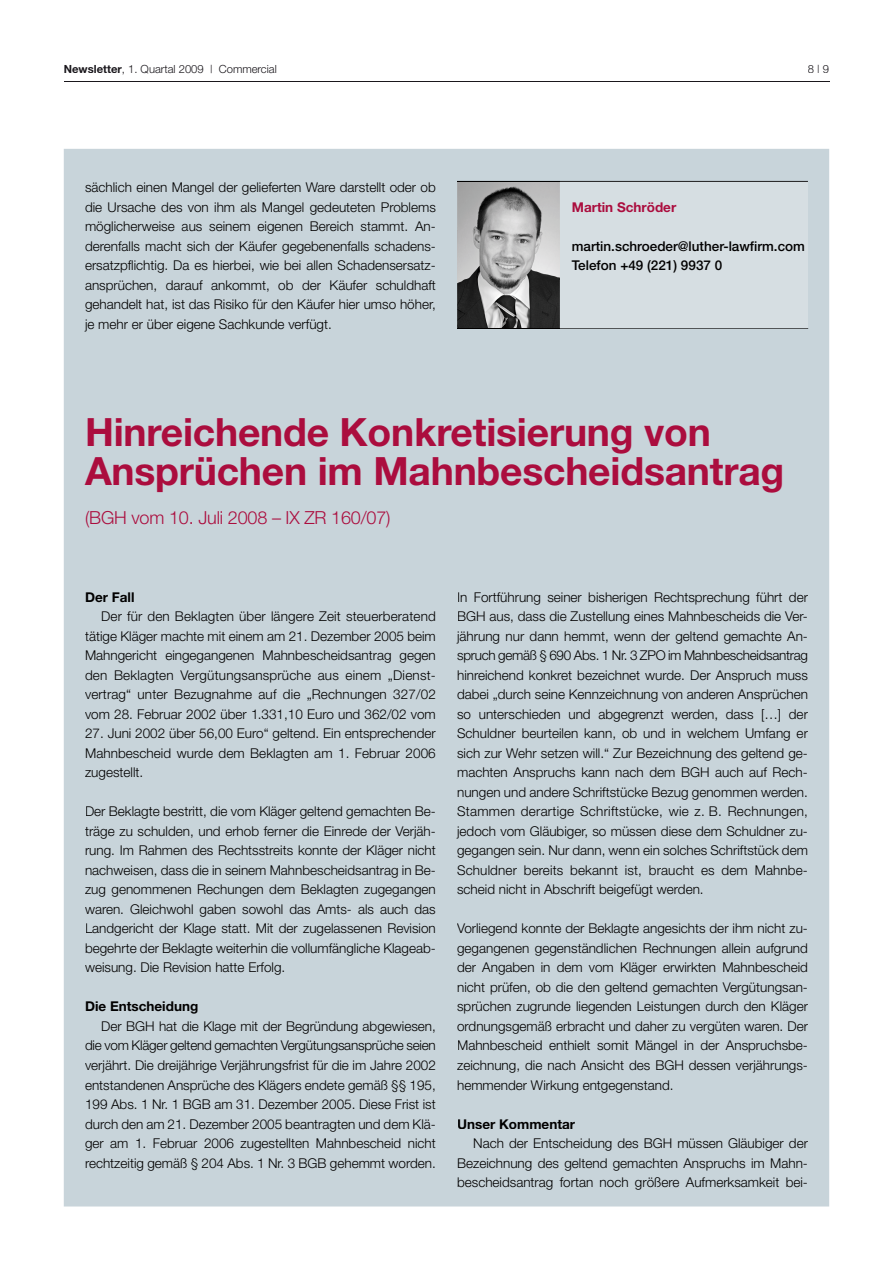
<style>
.page{position:relative;width:893px;height:1263px;background:#fff}
.page>*{position:absolute;margin:0;border:0;box-sizing:border-box;transform-origin:0 0}
.t1{font:700 39px/39px "Helvetica Neue";letter-spacing:-.005em;color:#ab0d3e}
.t2{font:300 18px "Helvetica Neue";letter-spacing:-.01em;color:#ab0d3e}
.t3{font:300 13.5px/19.5px "Helvetica Neue";color:#010000;text-align:justify}
.t4{font:500 13.5px/19.5px "Helvetica Neue";color:#010000}
.t5{font:700 13.5px "Helvetica Neue";color:#010000}
.t6{font:700 13.5px "Helvetica Neue";color:#ab0d3e}
.t7{font:300 11.25px "Helvetica Neue";color:#1a171c}
.s1{font-weight:700}
</style>
<div class="page">
<hr style="left:64px;top:81px;width:765px;height:1px;background:#1a171c">
<div style="left:64px;top:149px;width:765px;height:1057px;background:#c8d4da"></div>
<div style="left:457px;top:181px;width:351px;height:148px;background:#d6dee2"></div>
<img style="left:457px;top:181px;width:103px;height:147px">
<svg style="left:457px;top:328px;width:103px;height:1px"></svg>
<hr style="left:560px;top:328px;width:248px;height:1px;background:#010000">
<hr style="left:560px;top:181px;width:248px;height:1px;background:#010000">
<p class="t7" style="left:64px;top:62px;width:214px"><span class="s1">Newsletter</span>, 1. Quartal 2009 | Commercial</p>
<p class="t7" style="left:808px;top:62px;width:23px">8 | 9</p>
<p class="t3" style="left:85px;top:178px;width:352px">sächlich einen Mangel der gelieferten Ware darstellt oder ob die Ursache des von ihm als Mangel gedeuteten Problems möglicherweise aus seinem eigenen Bereich stammt. An&shy;derenfalls macht sich der Käufer gegebenenfalls schadens&shy;ersatzpflichtig. Da es hierbei, wie bei allen Schadensersatz&shy;ansprüchen, darauf ankommt, ob der Käufer schuldhaft gehandelt hat, ist das Risiko für den Käufer hier umso höher, je mehr er über eigene Sachkunde verfügt.</p>
<p class="t6" style="left:572px;top:199px;width:106px">Martin Schröder</p>
<p class="t4" style="left:572px;top:236px;width:235px">martin.schroeder@luther-lawfirm.com<br>Telefon +49 (221) 9937 0</p>
<h1 class="t1" style="left:85px;top:412px;width:701px">Hinreichende Konkretisierung von<br>Ansprüchen im Mahnbescheidsantrag</h1>
<h2 class="t2" style="left:85px;top:506px;width:307px">(BGH vom 10. Juli 2008 – IX ZR 160/07)</h2>
<p class="t5" style="left:85px;top:589px;width:51px">Der Fall</p>
<p class="t3" style="left:85px;top:607px;width:352px;text-indent:16px">Der für den Beklagten über längere Zeit steuerberatend tätige Kläger machte mit einem am 21. Dezember 2005 beim Mahngericht eingegangenen Mahnbescheidsantrag gegen den Beklagten Vergütungsansprüche aus einem „Dienst&shy;vertrag“ unter Bezugnahme auf die „Rechnungen 327/02 vom 28. Februar 2002 über 1.331,10 Euro und 362/02 vom</p>
<p class="t3" style="left:85px;top:724px;width:352px">27. Juni 2002 über 56,00 Euro“ geltend. Ein entsprechender Mahnbescheid wurde dem Beklagten am 1. Februar 2006 zugestellt.</p>
<p class="t3" style="left:85px;top:802px;width:352px">Der Beklagte bestritt, die vom Kläger geltend gemachten Be&shy;träge zu schulden, und erhob ferner die Einrede der Verjäh&shy;rung. Im Rahmen des Rechtsstreits konnte der Kläger nicht nachweisen, dass die in seinem Mahnbescheidsantrag in Be&shy;zug genommenen Rechungen dem Beklagten zugegangen waren. Gleichwohl gaben sowohl das Amts- als auch das Landgericht der Klage statt. Mit der zugelassenen Revision begehrte der Beklagte weiterhin die vollumfängliche Klageab&shy;weisung. Die Revision hatte Erfolg.</p>
<p class="t5" style="left:85px;top:998px;width:115px">Die Entscheidung</p>
<p class="t3" style="left:85px;top:1016px;width:352px;text-indent:16px">Der BGH hat die Klage mit der Begründung abgewiesen, die vom Kläger geltend gemachten Vergütungsansprüche seien verjährt. Die dreijährige Verjährungsfrist für die im Jahre 2002 entstandenen Ansprüche des Klägers endete gemäß §§ 195, 199 Abs. 1 Nr. 1 BGB am 31. Dezember 2005. Diese Frist ist durch den am 21. Dezember 2005 beantragten und dem Klä&shy;ger am 1. Februar 2006 zugestellten Mahnbescheid nicht rechtzeitig gemäß § 204 Abs. 1 Nr. 3 BGB gehemmt worden.</p>
<p class="t3" style="left:457px;top:587px;width:352px">In Fortführung seiner bisherigen Rechtsprechung führt der BGH aus, dass die Zustellung eines Mahnbescheids die Ver&shy;jährung nur dann hemmt, wenn der geltend gemachte An&shy;spruch gemäß § 690 Abs. 1 Nr. 3 ZPO im Mahnbescheidsantrag hinreichend konkret bezeichnet wurde. Der Anspruch muss dabei „durch seine Kennzeichnung von anderen Ansprüchen so unterschieden und abgegrenzt werden, dass […] der Schuldner beurteilen kann, ob und in welchem Umfang er sich zur Wehr setzen will.“ Zur Bezeichnung des geltend ge&shy;machten Anspruchs kann nach dem BGH auch auf Rech&shy;nungen und andere Schriftstücke Bezug genommen werden.<br>Stammen derartige Schriftstücke, wie z. B. Rechnungen, jedoch vom Gläubiger, so müssen diese dem Schuldner zu&shy;gegangen sein. Nur dann, wenn ein solches Schriftstück dem Schuldner bereits bekannt ist, braucht es dem Mahnbe&shy;scheid nicht in Abschrift beigefügt werden.</p>
<p class="t3" style="left:457px;top:919px;width:352px">Vorliegend konnte der Beklagte angesichts der ihm nicht zu&shy;gegangenen gegenständlichen Rechnungen allein aufgrund der Angaben in dem vom Kläger erwirkten Mahnbescheid nicht prüfen, ob die den geltend gemachten Vergütungsan&shy;sprüchen zugrunde liegenden Leistungen durch den Kläger ordnungsgemäß erbracht und daher zu vergüten waren. Der Mahnbescheid enthielt somit Mängel in der Anspruchsbe&shy;zeichnung, die nach Ansicht des BGH dessen verjährungs&shy;hemmender Wirkung entgegenstand.</p>
<p class="t5" style="left:457px;top:1115px;width:119px">Unser Kommentar</p>
<p class="t3" style="left:457px;top:1133px;width:352px;text-indent:16px">Nach der Entscheidung des BGH müssen Gläubiger der Bezeichnung des geltend gemachten Anspruchs im Mahn&shy;bescheidsantrag fortan noch größere Aufmerksamkeit bei-</p>
</div>
